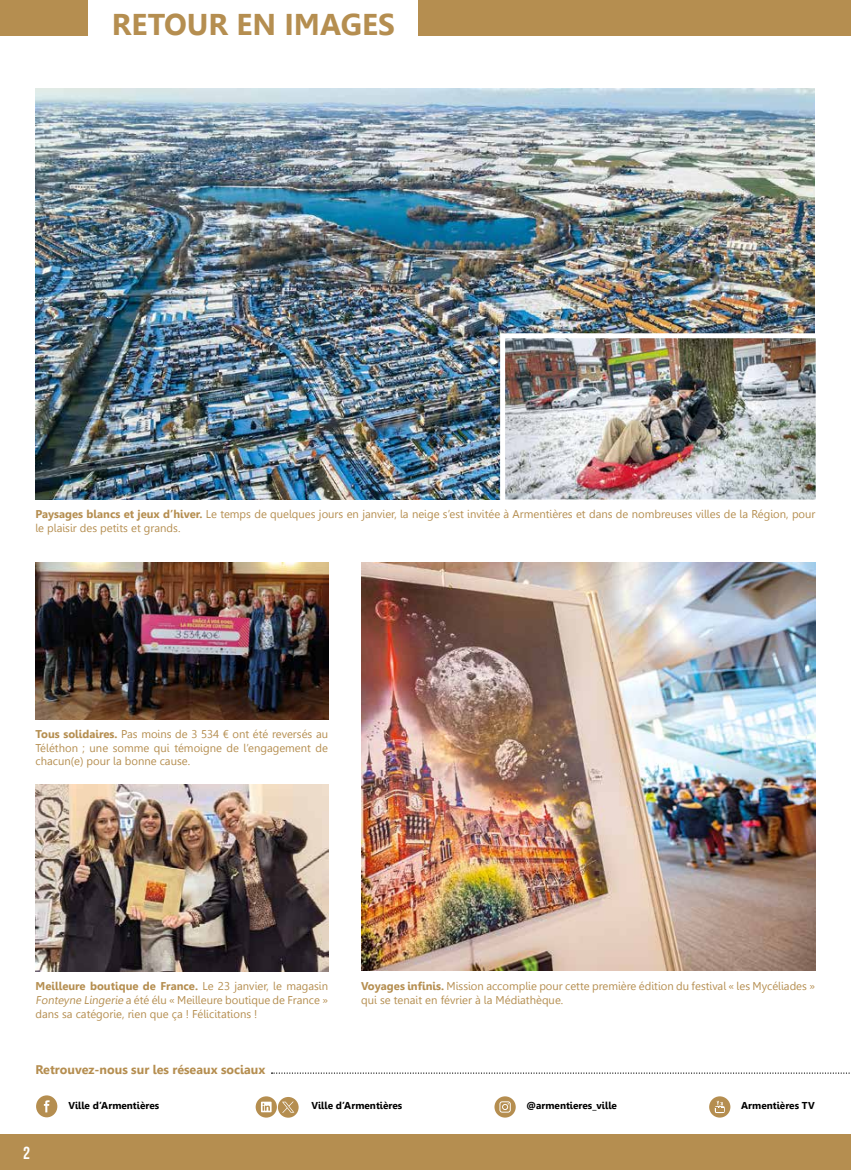
<style>
.page{position:relative;width:851px;height:1170px;background:#fff}
.page>*{position:absolute;margin:0;border:0;box-sizing:border-box;transform-origin:0 0}
.t1{font:700 30px "Leelawadee";color:#b58e50}
.t2{font:700 17.5px "Bebas Neue";color:#fff}
.t3{font:700 12.5px "Leelawadee";color:#b58e50}
.t4{font:11.25px/13.8px "Leelawadee";color:#b58e50}
.t5{font:700 10px "Leelawadee";color:#000}
.s1{font-weight:700}
</style>
<div class="page">
<div style="left:0;top:0;width:850px;height:35px;background:#b58e50"></div>
<div style="left:0;top:1134px;width:850px;height:35px;background:#b58e50"></div>
<div style="left:88px;top:0;width:330px;height:39px;background:#fff"></div>
<svg style="left:271px;top:1072px;width:579px;height:1px"></svg>
<svg style="left:709px;top:1096px;width:21px;height:21px"></svg>
<svg style="left:36px;top:1095px;width:21px;height:22px"></svg>
<svg style="left:494px;top:1096px;width:21px;height:21px"></svg>
<div style="left:278px;top:1096px;width:20px;height:21px;background:#b58e50;border-radius:50%"></div>
<svg style="left:255px;top:1096px;width:39px;height:21px"></svg>
<img style="left:35px;top:89px;width:779px;height:410px">
<img style="left:506px;top:339px;width:308px;height:159px">
<div style="left:500px;top:333px;width:320px;height:171px;border:5px solid #fff"></div>
<img style="left:361px;top:562px;width:453px;height:408px">
<img style="left:36px;top:562px;width:292px;height:157px">
<img style="left:36px;top:784px;width:292px;height:187px">
<h1 class="t1" style="left:112px;top:8px;width:284px">RETOUR EN IMAGES</h1>
<p class="t4" style="left:35px;top:507px;width:781px"><span class="s1">Paysages blancs et jeux d’hiver.</span> Le temps de quelques jours en janvier, la neige s’est invitée à Armentières et dans de nombreuses villes de la Région, pour le plaisir des petits et grands.</p>
<p class="t4" style="left:36px;top:727px;width:294px;text-align:justify"><span class="s1">Tous solidaires.</span> Pas moins de 3 534 € ont été reversés au Téléthon ; une somme qui témoigne de l’engagement de chacun(e) pour la bonne cause.</p>
<p class="t4" style="left:36px;top:979px;width:294px;text-align:justify"><span class="s1">Meilleure boutique de France.</span> Le 23 janvier, le magasin Fonteyne Lingerie a été élu « Meilleure boutique de France » dans sa catégorie, rien que ça ! Félicitations !</p>
<p class="t3" style="left:35px;top:1062px;width:231px">Retrouvez-nous sur les réseaux sociaux</p>
<p class="t4" style="left:361px;top:979px;width:455px"><span class="s1">Voyages infinis.</span> Mission accomplie pour cette première édition du festival « les Mycéliades » qui se tenait en février à la Médiathèque.</p>
<h2 class="t2" style="left:23px;top:1142px;width:8px">2</h2>
<p class="t5" style="left:68px;top:1099px;width:92px">Ville d’Armentières</p>
<p class="t5" style="left:526px;top:1099px;width:92px">@armentieres_ville</p>
<p class="t5" style="left:741px;top:1099px;width:75px">Armentières TV</p>
<p class="t5" style="left:311px;top:1099px;width:92px">Ville d’Armentières</p>
</div>
